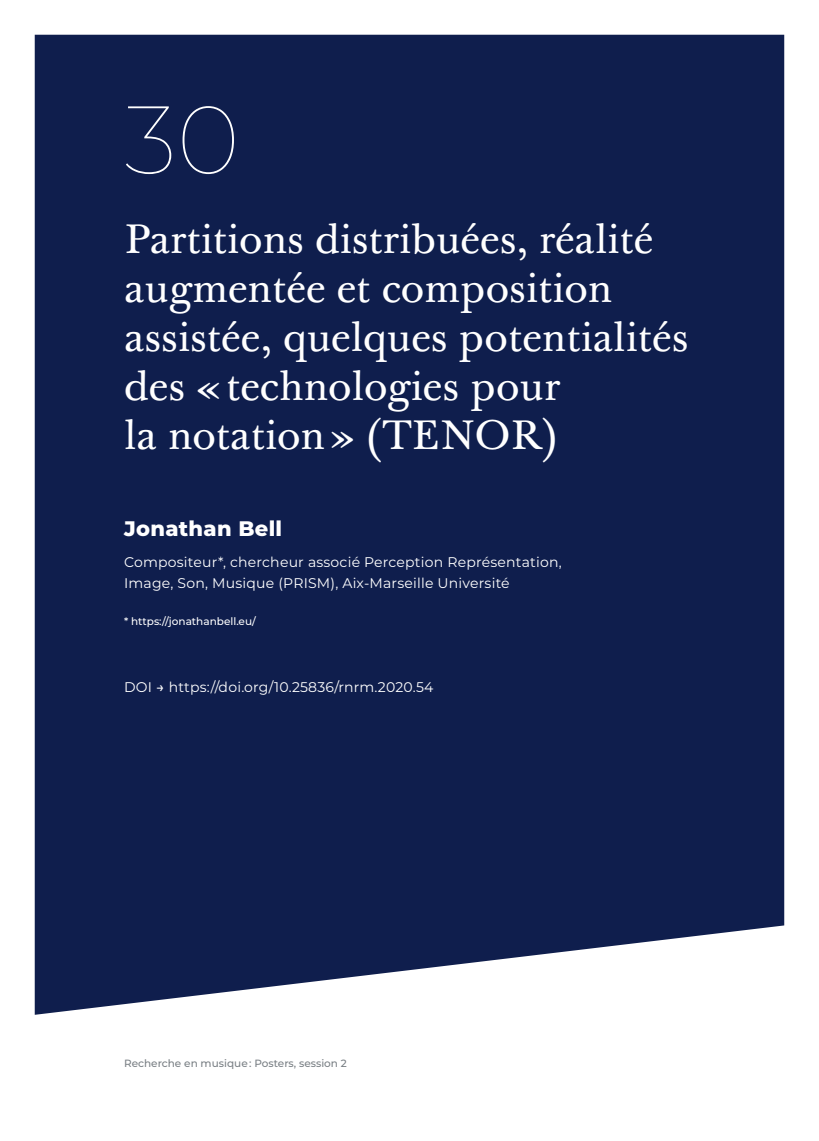
<style>
.page{position:relative;width:819px;height:1141px;background:#fff}
.page>*{position:absolute;margin:0;border:0;box-sizing:border-box;transform-origin:0 0}
._11_chiffre{font:100 96.25px "Montserrat";color:#fff}
._12_titre_blanc{font:40.25px/49px "Baskerville 10 Pro";color:#fff}
._13_auteur_blanc{font:800 21px "Montserrat";letter-spacing:.015em;color:#fff}
._15_grade_blanc{font:14px/21px "Montserrat";letter-spacing:.015em;color:#fff}
._00_titre_courant_et{font:500 10.5px "Montserrat";color:#797f84}
._00_titre_courant_et-2{font:500 10.5px "Montserrat";color:#fff}
.s1{font-weight:500}
</style>
<div class="page">
<div style="left:35px;top:35px;width:749px;height:980px;background:#0f1e4d"></div>
<p class="_11_chiffre" style="left:124px;top:76px;width:117px">30</p>
<p class="_12_titre_blanc" style="left:124px;top:217px;width:566px">Partitions distribuées, réalité augmentée et composition assistée, quelques potentialités des «technologies pour<br>la notation» (TENOR)</p>
<p class="_13_auteur_blanc" style="left:124px;top:513px;width:159px">Jonathan Bell</p>
<p class="_15_grade_blanc" style="left:124px;top:551px;width:439px">Compositeur*, chercheur associé Perception Représentation,<br>Image, Son, Musique (PRISM), Aix-Marseille Université</p>
<p class="_00_titre_courant_et-2" style="left:124px;top:614px;width:133px">* https://jonathanbell.eu/</p>
<p class="_15_grade_blanc" style="left:124px;top:676px;width:311px">DOI <span class="s1">→</span> https://doi.org/10.25836/rnrm.2020.54</p>
<p class="_00_titre_courant_et" style="left:124px;top:1055px;width:224px">Recherche en musique : Posters, session 2</p>
</div>
